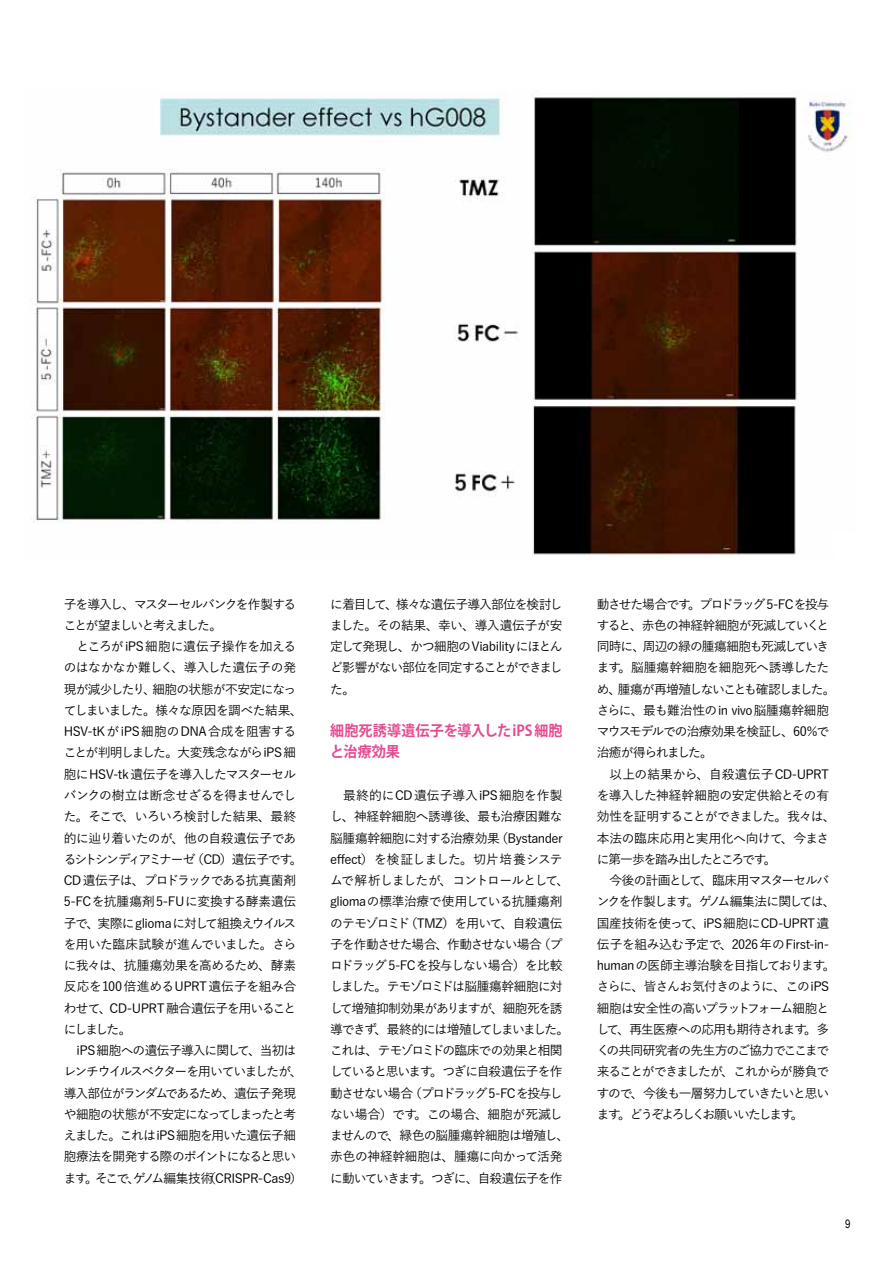
<style>
.page{position:relative;width:893px;height:1263px;background:#fff}
.page>*{position:absolute;margin:0;border:0;box-sizing:border-box;transform-origin:0 0}
.中タイトル{font:700 14.85px/21.3px "Koz Go Pro";letter-spacing:-.005em;color:#e24d92;scale:.95 1}
.本文{font:500 12.75px/21.3px "Yu Gothic";letter-spacing:-.06em;color:#000}
.本文-2{font:500 12.75px/21.3px "Yu Gothic";letter-spacing:-.08em;color:#000;text-align:center}
.本文-3{font:500 12.75px/21.3px "Yu Gothic";letter-spacing:-.12em;color:#000}
.t1{font:11.7px "Arial Narrow";color:#000}
</style>
<div class="page">
<img style="left:31px;top:91px;width:820px;height:466px">
<p class="本文-3" style="left:64px;top:592px;width:234px">子を導入し、マスターセルバンクを作製することが望ましいと考えました。</p>
<p class="本文" style="left:64px;top:634px;width:240px;text-indent:13px">ところがiPS細胞に遺伝子操作を加えるのはなかなか難しく、導入した遺伝子の発現が減少したり、細胞の状態が不安定になってしまいました。様々な原因を調べた結果、<br>HSV-tKがiPS細胞のDNA合成を阻害することが判明しました。大変残念ながらiPS細胞にHSV-tk 遺伝子を導入したマスターセルバンクの樹立は断念せざるを得ませんでした。そこで、いろいろ検討した結果、最終的に辿り着いたのが、他の自殺遺伝子であるシトシンディアミナーゼ（CD）遺伝子です。<br>CD 遺伝子は、プロドラックである抗真菌剤<br>5-FCを抗腫瘍剤5-FUに変換する酵素遺伝子で、実際にgliomaに対して組換えウイルスを用いた臨床試験が進んでいました。さらに我々は、抗腫瘍効果を高めるため、酵素反応を100倍進めるUPRT遺伝子を組み合わせて、CD-UPRT 融合遺伝子を用いることにしました。</p>
<p class="本文-2" style="left:64px;top:1038px;width:240px">iPS細胞への遺伝子導入に関して、当初は<br>レンチウイルスベクターを用いていましたが、導入部位がランダムであるため、遺伝子発現や細胞の状態が不安定になってしまったと考えました。これはiPS細胞を用いた遺伝子細胞療法を開発する際のポイントになると思います。そこで、ゲノム編集技術（CRISPR-Cas9）</p>
<p class="本文" style="left:330px;top:592px;width:234px;text-align:justify">に着目して、様々な遺伝子導入部位を検討しました。その結果、幸い、導入遺伝子が安定して発現し、かつ細胞のViabilityにほとんど影響がない部位を同定することができました。</p>
<p class="中タイトル" style="left:330px;top:721px;width:246px">細胞死誘導遺伝子を導入したiPS細胞と治療効果</p>
<p class="本文" style="left:330px;top:783px;width:240px;text-align:center">最終的にCD遺伝子導入iPS細胞を作製<br>し、神経幹細胞へ誘導後、最も治療困難な脳腫瘍幹細胞に対する治療効果（Bystander effect）を検証しました。切片培養システムで解析しましたが、コントロールとして、gliomaの標準治療で使用している抗腫瘍剤のテモゾロミド（TMZ）を用いて、自殺遺伝子を作動させた場合、作動させない場合（プロドラッグ5-FCを投与しない場合）を比較しました。テモゾロミドは脳腫瘍幹細胞に対して増殖抑制効果がありますが、細胞死を誘導できず、最終的には増殖してしまいました。これは、テモゾロミドの臨床での効果と相関していると思います。つぎに自殺遺伝子を作動させない場合（プロドラッグ 5-FCを投与しない場合）です。この場合、細胞が死滅しませんので、緑色の脳腫瘍幹細胞は増殖し、赤色の神経幹細胞は、腫瘍に向かって活発に動いていきます。つぎに、自殺遺伝子を作</p>
<p class="本文" style="left:597px;top:592px;width:240px">動させた場合です。プロドラッグ 5-FCを投与すると、赤色の神経幹細胞が死滅していくと同時に、周辺の緑の腫瘍細胞も死滅していきます。脳腫瘍幹細胞を細胞死へ誘導したため、腫瘍が再増殖しないことも確認しました。さらに、最も難治性のin vivo脳腫瘍幹細胞マウスモデルでの治療効果を検証し、60％で治癒が得られました。</p>
<p class="本文" style="left:597px;top:762px;width:240px;text-indent:13px">以上の結果から、自殺遺伝子CD-UPRTを導入した神経幹細胞の安定供給とその有効性を証明することができました。我々は、本法の臨床応用と実用化へ向けて、今まさに第一歩を踏み出したところです。</p>
<p class="本文" style="left:597px;top:868px;width:240px;text-indent:13px">今後の計画として、臨床用マスターセルバンクを作製します。ゲノム編集法に関しては、国産技術を使って、iPS細胞にCD-UPRT遺伝子を組み込む予定で、2026年のFirst-in&shy;humanの医師主導治験を目指しております。さらに、皆さんお気付きのように、このiPS細胞は安全性の高いプラットフォーム細胞として、再生医療への応用も期待されます。多くの共同研究者の先生方のご協力でここまで来ることができましたが、これからが勝負ですので、今後も一層努力していきたいと思います。どうぞよろしくお願いいたします。</p>
<p class="t1" style="left:845px;top:1216px;width:7px">9</p>
</div>
